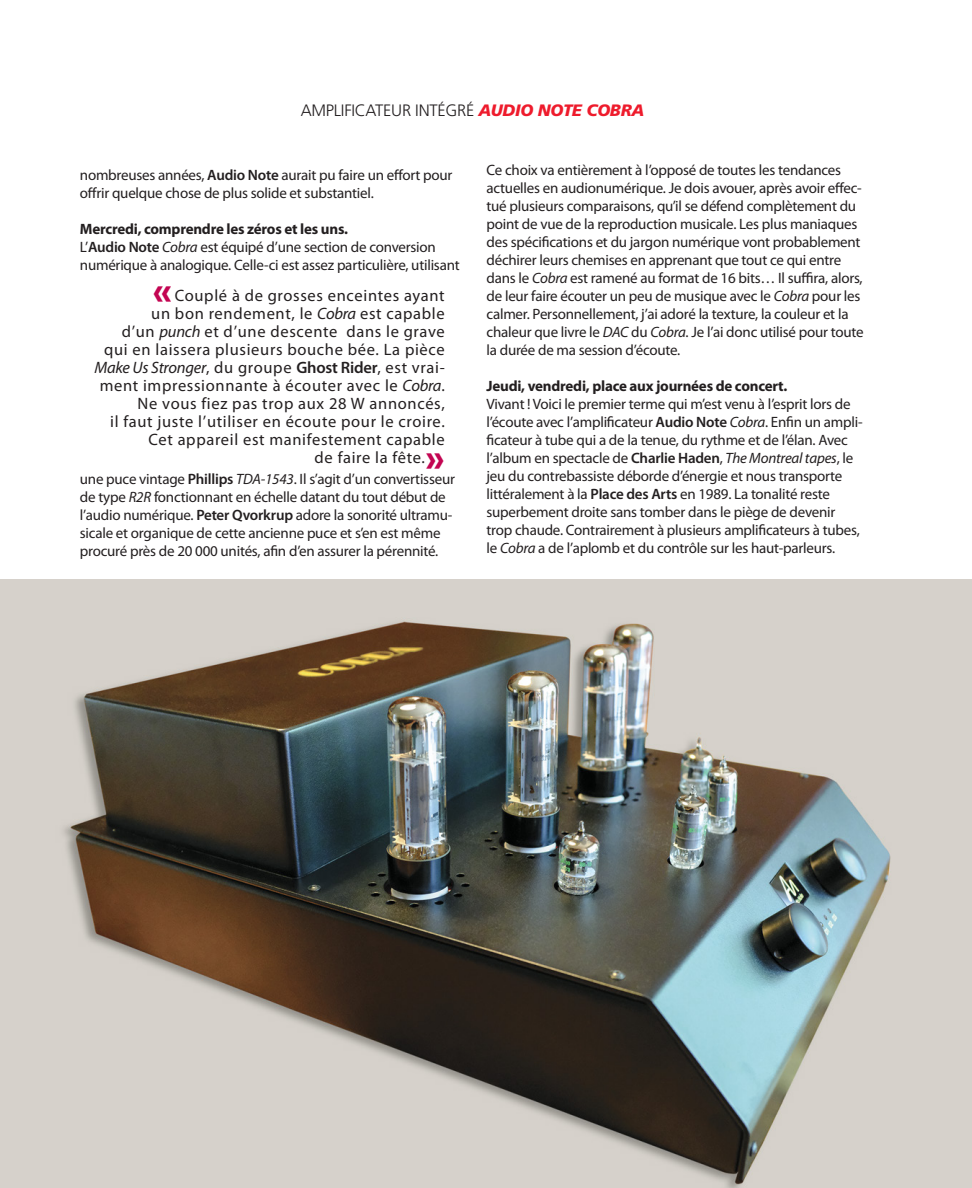
<style>
.page{position:relative;width:972px;height:1188px;background:#fff}
.page>*{position:absolute;margin:0;border:0;box-sizing:border-box;transform-origin:0 0}
.t1{font:900 39.6px "Myriad Pro";color:#c30552}
.t2{font:16.5px "Myriad Pro";letter-spacing:.04em;color:#231f20}
.t3{font:300 16.5px "Frutiger";letter-spacing:-.015em;color:#231f20}
.t4{font:15px/18px "Myriad Pro";letter-spacing:-.015em;color:#231f20}
.t5{font:700 15px "Myriad Pro";letter-spacing:-.015em;color:#231f20}
.s1{font-weight:900;font-style:italic;color:#ee1b2c}
.s2{font-weight:600}
.s3{font-weight:700}
.s4{font-style:italic}
</style>
<div class="page">
<img style="left:0;top:579px;width:972px;height:609px">
<p class="t3" style="left:301px;top:101px;width:345px">AMPLIFICATEUR INTÉGRÉ <span class="s1">AUDIO N O TE CO BRA</span></p>
<p class="t4" style="left:80px;top:165px;width:374px">nombreuses années, <span class="s2">Audio Note</span> aurait pu faire un effort pour offrir quelque chose de plus solide et substantiel.</p>
<p class="t4" style="left:80px;top:219px;width:381px"><span class="s3">Mercredi, comprendre les zéros et les uns.<br></span>L’<span class="s2">Audio Note</span> <span class="s4">Cobra</span> est équipé d’une section de conversion numérique à analogique. Celle-ci est assez particulière, utilisant</p>
<h1 class="t1" style="left:153px;top:265px;width:21px">«</h1>
<p class="t2" style="left:175px;top:286px;width:271px">Couplé à de grosses enceintes ayant</p>
<p class="t2" style="left:151px;top:304px;width:295px">un bon rendement, le <span class="s4">Cobra</span> est capable</p>
<p class="t2" style="left:122px;top:322px;width:325px">d’un <span class="s4">punch</span> et d’une descente dans le grave</p>
<p class="t2" style="left:104px;top:340px;width:342px">qui en laissera plusieurs bouche bée. La pièce</p>
<p class="t2" style="left:95px;top:358px;width:352px"><span class="s4">Make Us Stronger</span>, du groupe <span class="s2">Ghost Rider</span>, est vrai-</p>
<p class="t2" style="left:100px;top:376px;width:346px">ment impressionnante à écouter avec le <span class="s4">Cobra</span>.</p>
<p class="t2" style="left:138px;top:394px;width:309px">Ne vous fiez pas trop aux 28 W annoncés,</p>
<p class="t2" style="left:110px;top:412px;width:336px">il faut juste l’utiliser en écoute pour le croire.</p>
<p class="t2" style="left:148px;top:430px;width:298px">Cet appareil est manifestement capable</p>
<p class="t2" style="left:315px;top:448px;width:112px">de faire la fête.</p>
<h1 class="t1" style="left:426px;top:431px;width:21px">»</h1>
<p class="t4" style="left:80px;top:470px;width:377px">une puce vintage <span class="s2">Phillips</span> <span class="s4">TDA-1543</span>. Il s’agit d’un convertisseur de type <span class="s4">R2R</span> fonctionnant en échelle datant du tout début de l’audio numérique. <span class="s2">Peter Qvorkrup</span> adore la sonorité ultramu&shy;sicale et organique de cette ancienne puce et s’en est même procuré près de 20 000 unités, afin d’en assurer la pérennité.</p>
<p class="t4" style="left:487px;top:161px;width:379px">Ce choix va entièrement à l’opposé de toutes les tendances actuelles en audionumérique. Je dois avouer, après avoir effec&shy;tué plusieurs comparaisons, qu’il se défend complètement du point de vue de la reproduction musicale. Les plus maniaques des spécifications et du jargon numérique vont probablement déchirer leurs chemises en apprenant que tout ce qui entre dans le <span class="s4">Cobra</span> est ramené au format de 16 bits… Il suffira, alors, de leur faire écouter un peu de musique avec le <span class="s4">Cobra</span> pour les calmer. Personnellement, j’ai adoré la texture, la couleur et la chaleur que livre le <span class="s4">DAC</span> du <span class="s4">Cobra</span>. Je l’ai donc utilisé pour toute la durée de ma session d’écoute.</p>
<p class="t5" style="left:487px;top:377px;width:302px">Jeudi, vendredi, place aux journées de concert.</p>
<p class="t4" style="left:487px;top:395px;width:378px">Vivant ! Voici le premier terme qui m’est venu à l’esprit lors de l’écoute avec l’amplificateur <span class="s2">Audio Note</span> <span class="s4">Cobra</span>. Enfin un ampli&shy;ficateur à tube qui a de la tenue, du rythme et de l’élan. Avec l’album en spectacle de <span class="s2">Charlie Haden</span>, <span class="s4">The Montreal tapes</span>, le jeu du contrebassiste déborde d’énergie et nous transporte littéralement à la <span class="s2">Place des Arts</span> en 1989. La tonalité reste superbement droite sans tomber dans le piège de devenir trop chaude. Contrairement à plusieurs amplificateurs à tubes, le <span class="s4">Cobra</span> a de l’aplomb et du contrôle sur les haut-parleurs.</p>
</div>
